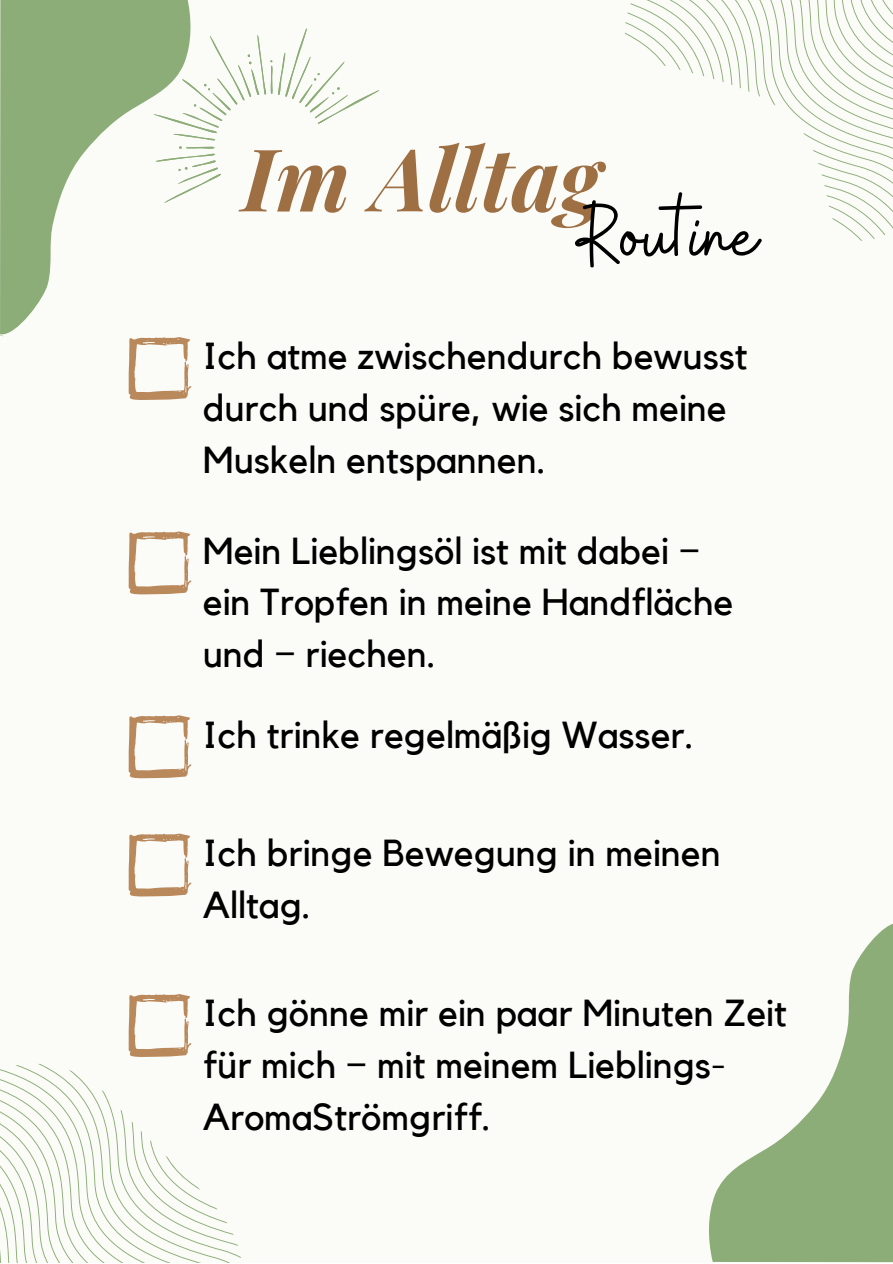
<style>
.page{position:relative;width:893px;height:1264px;background:#fff}
.page>*{position:absolute;margin:0;border:0;box-sizing:border-box;transform-origin:0 0}
.t1{font:88.8px "Buffalo";color:#000}
.t2{font:italic 700 86.7px "Playfair Display";color:#9d6f43}
.t3{font:37.5px/51.8px "Kollektif";color:#000}
.s1{font-family:"Noto Sans Tamil"}
</style>
<div class="page">
<div style="left:0;top:0;width:892px;height:1262px;background:#fbfbf8"></div>
<svg style="left:192px;top:28px;width:187px;height:162px"></svg>
<svg style="left:0;top:1063px;width:241px;height:199px"></svg>
<svg style="left:625px;top:0;width:267px;height:241px"></svg>
<svg style="left:0;top:0;width:192px;height:337px"></svg>
<svg style="left:129px;top:337px;width:62px;height:63px"></svg>
<svg style="left:129px;top:531px;width:62px;height:63px"></svg>
<svg style="left:129px;top:715px;width:62px;height:63px"></svg>
<svg style="left:129px;top:833px;width:62px;height:63px"></svg>
<svg style="left:129px;top:994px;width:62px;height:62px"></svg>
<svg style="left:709px;top:924px;width:183px;height:338px;fill:#8cad77"></svg>
<p class="t2" style="left:242px;top:118px;width:360px">Im Alltag</p>
<p class="t1" style="left:578px;top:178px;width:180px">Routine</p>
<p class="t3" style="left:203px;top:332px;width:546px">Ich atme zwischendurch bewusst</p>
<p class="t3" style="left:203px;top:383px;width:525px">durch und spüre, wie sich meine</p>
<p class="t3" style="left:203px;top:435px;width:344px">Muskeln entspannen.</p>
<p class="t3" style="left:203px;top:526px;width:499px">Mein Lieblingsöl ist mit dabei <span class="s1">−</span></p>
<p class="t3" style="left:203px;top:578px;width:532px">ein Tropfen in meine Handfläche</p>
<p class="t3" style="left:203px;top:629px;width:234px">und <span class="s1">−</span> riechen.</p>
<p class="t3" style="left:203px;top:710px;width:492px">Ich trinke regelmäßig Wasser.</p>
<p class="t3" style="left:203px;top:828px;width:519px">Ich bringe Bewegung in meinen<br>Alltag.</p>
<p class="t3" style="left:203px;top:988px;width:585px">Ich gönne mir ein paar Minuten Zeit für mich <span class="s1">−</span> mit meinem Lieblings-<br>AromaStrömgriff.</p>
</div>
